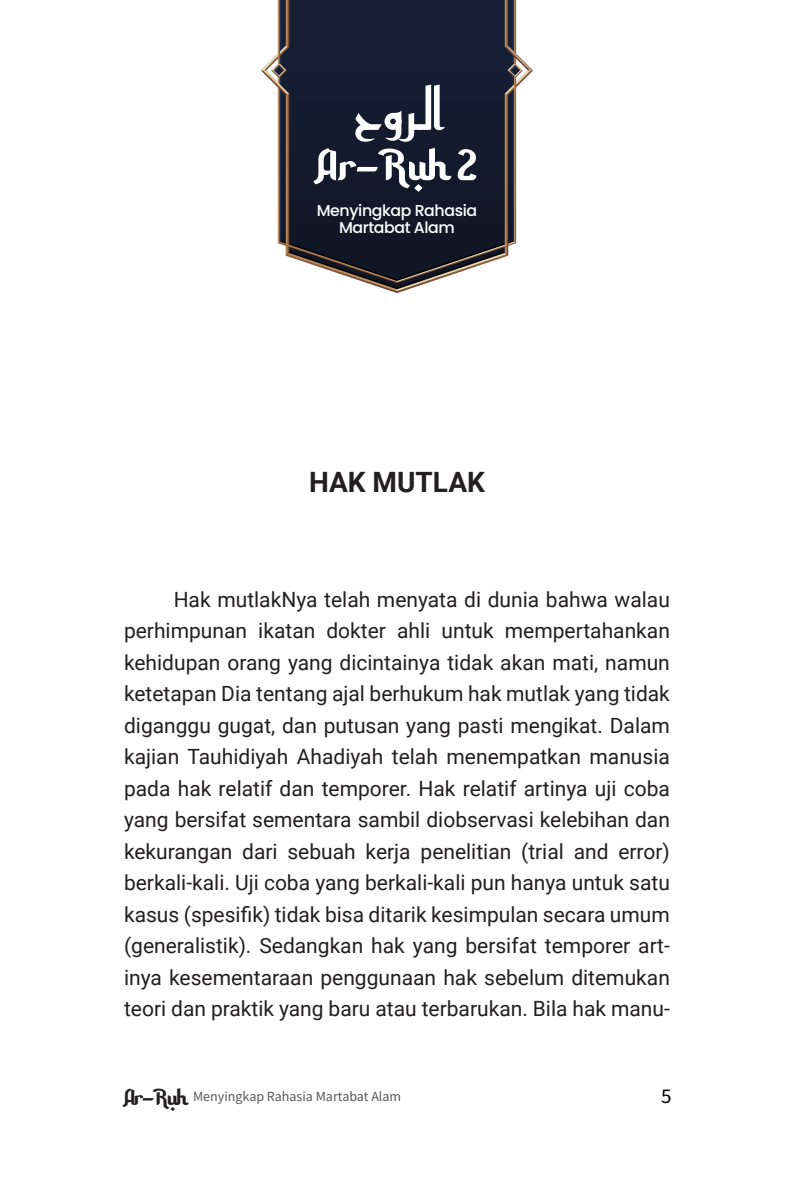
<style>
.page{position:relative;width:794px;height:1191px;background:#fff}
.page>*{position:absolute;margin:0;border:0;box-sizing:border-box;transform-origin:0 0}
.t1{font:56.7px "Reem Kufi";color:#fff}
.Judul_Segedong{font:50.57px "a Awal Ramadhan";color:#fff}
.Judul_BAB{font:700 28px "Roboto";color:#231f20}
.Paragraph{font:21px/31.5px "Roboto";color:#231f20;text-align:justify}
.t2{font:21px "Source Sans Pro";color:#000}
.Judul_Segedong-2{font:500 15.75px/17px "Poppins";letter-spacing:-.025em;color:#fff;text-align:center}
.t3{font:14px "Source Sans Pro";color:#57585a}
.s1{font-family:"a Awal Ramadhan";font-size:26.25px;color:#231f20}
</style>
<div class="page">
<img style="left:261px;top:0;width:272px;height:293px">
<p class="t1" style="left:354px;top:72px;width:93px">الروح</p>
<p class="Judul_Segedong" style="left:316px;top:133px;width:163px">Ar-Ruh 2</p>
<p class="Judul_Segedong-2" style="left:317px;top:202px;width:162px">Menyingkap Rahasia<br>Martabat Alam</p>
<p class="Judul_BAB" style="left:309px;top:463px;width:177px">HAK MUTLAK</p>
<p class="Paragraph" style="left:124px;top:583px;width:547px;text-indent:50px">Hak mutlakNya telah menyata di dunia bahwa walau perhimpunan ikatan dokter ahli untuk mempertahankan kehidupan orang yang dicintainya tidak akan mati, namun ketetapan Dia tentang ajal berhukum hak mutlak yang tidak diganggu gugat, dan putusan yang pasti mengikat. Dalam kajian Tauhidiyah Ahadiyah telah menempatkan manusia pada hak relatif dan temporer. Hak relatif artinya uji coba yang bersifat sementara sambil diobservasi kelebihan dan kekurangan dari sebuah kerja penelitian (trial and error) berkali-kali. Uji coba yang berkali-kali pun hanya untuk satu kasus (spesifik) tidak bisa ditarik kesimpulan secara umum (generalistik). Sedangkan hak yang bersifat temporer art&shy;inya kesementaraan penggunaan hak sebelum ditemukan teori dan praktik yang baru atau terbarukan. Bila hak manu-</p>
<p class="t3" style="left:124px;top:1087px;width:279px"><span class="s1">Ar-Ruh</span> Menyingkap Rahasia Martabat Alam</p>
<p class="t2" style="left:661px;top:1082px;width:12px">5</p>
</div>
